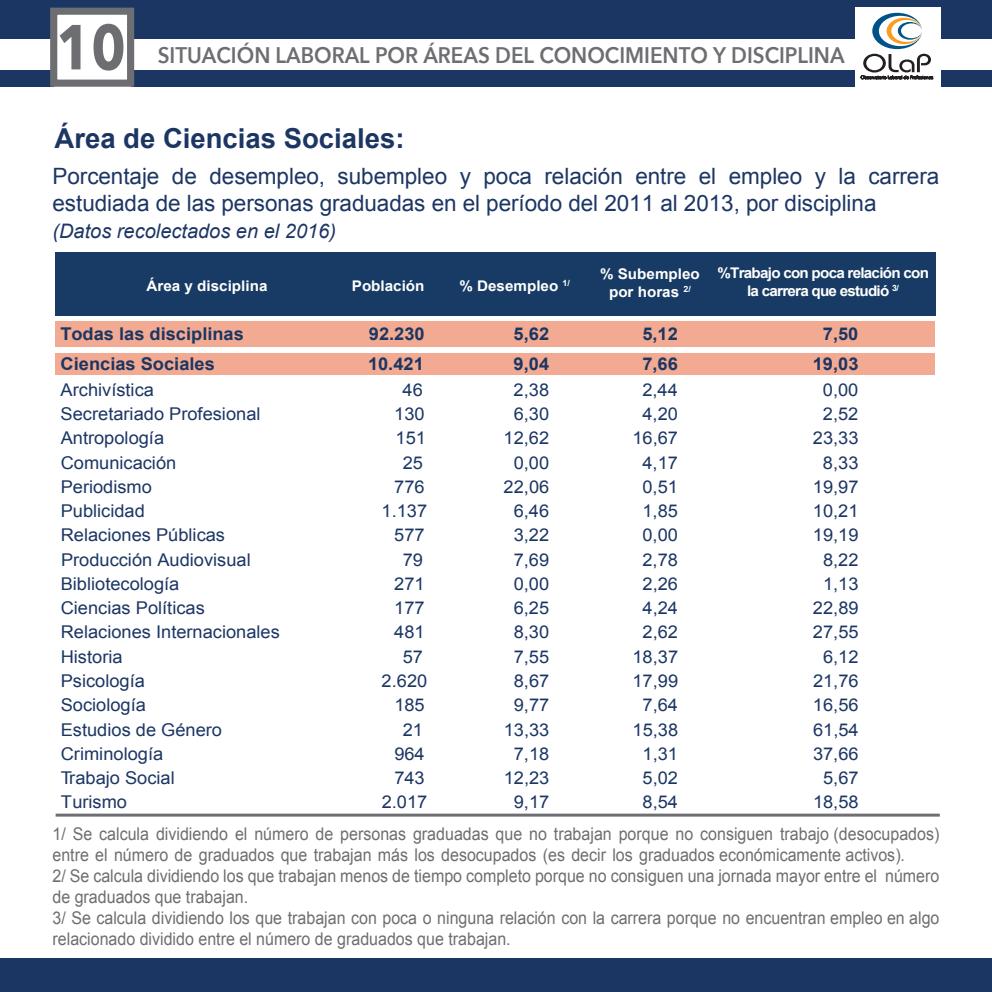
<style>
.page{position:relative;width:992px;height:992px;background:#fff}
.page>*{position:absolute;margin:0;border:0;box-sizing:border-box;transform-origin:0 0}
.t1{font:700 62.75px "Avenir Next";color:#6d6e71;scale:.86 1}
.t2{font:700 27.5px "Arial";color:#1c3664}
.t3{font:22.5px/27px "Arial";letter-spacing:-.005em;color:#1c3664}
.t4{font:600 22.5px "Avenir Next";color:#6d6e71;scale:.92 1}
.t5{font:italic 20px "Arial";color:#1c3664}
.t6{font:17.5px "Arial";color:#1c3664;scale:1.04 1}
.t7{font:17.5px/21px "Arial";color:#6d6e71;scale:.91 1}
.t8{font:700 17.5px "Arial";color:#1c3664;scale:1.04 1}
.t9{font:700 14.75px/17.5px "Arial";color:#fff;text-align:center;scale:1.04 1}
.t10{font:700 14.75px/17.5px "Arial";letter-spacing:-.05em;color:#fff;text-align:center;scale:1.04 1}
</style>
<div class="page">
<div style="left:0;top:70px;width:992px;height:16px;background:#1c3664"></div>
<div style="left:0;top:0;width:992px;height:38px;background:#1c3664"></div>
<div style="left:0;top:958px;width:992px;height:34px;background:#1c3664"></div>
<div style="left:54px;top:11px;width:77px;height:80px;background:#fff"></div>
<div style="left:50px;top:8px;width:84px;height:79px;border:7px solid #6d6e71"></div>
<div style="left:855px;top:7px;width:85px;height:80px;background:#fff"></div>
<svg style="left:861px;top:13px;width:72px;height:66px"></svg>
<div style="left:56px;top:321px;width:879px;height:26px;background:#f2aa92"></div>
<div style="left:56px;top:354px;width:879px;height:21px;background:#f2aa92"></div>
<hr style="left:56px;top:813px;width:884px;height:3px;background:#6e6f72">
<div style="left:56px;top:252px;width:880px;height:64px;background:#173b64"></div>
<h1 class="t1" style="left:56px;top:-7px;width:83px">10</h1>
<p class="t4" style="left:158px;top:36px;width:748px">SITUACIÓN LABORAL POR ÁREAS DEL CONOCIMIENTO Y DISCIPLINA</p>
<h2 class="t2" style="left:54px;top:120px;width:352px">Área de Ciencias Sociales:</h2>
<p class="t3" style="left:52px;top:163px;width:888px">Porcentaje de desempleo, subempleo y poca relación entre el empleo y la carrera estudiada de las personas graduadas en el período del 2011 al 2013, por disciplina</p>
<p class="t5" style="left:52px;top:218px;width:285px">(Datos recolectados en el 2016)</p>
<p class="t9" style="left:147px;top:278px;width:118px">Área y disciplina</p>
<p class="t9" style="left:352px;top:278px;width:71px">Población</p>
<p class="t9" style="left:459px;top:277px;width:108px">% Desempleo <sup>1/</sup></p>
<p class="t9" style="left:600px;top:265px;width:97px">% Subempleo por horas <sup>2/</sup></p>
<p class="t10" style="left:717px;top:264px;width:205px">%Trabajo con poca relación con la carrera que estudió <sup>3/</sup></p>
<p class="t8" style="left:61px;top:322px;width:178px">Todas las disciplinas</p>
<p class="t8" style="left:369px;top:322px;width:55px">92.230</p>
<p class="t8" style="left:513px;top:322px;width:36px">5,62</p>
<p class="t8" style="left:642px;top:322px;width:36px">5,12</p>
<p class="t8" style="left:823px;top:322px;width:36px">7,50</p>
<p class="t8" style="left:61px;top:352px;width:150px">Ciencias Sociales</p>
<p class="t8" style="left:368px;top:352px;width:55px">10.421</p>
<p class="t8" style="left:513px;top:352px;width:36px">9,04</p>
<p class="t8" style="left:642px;top:352px;width:36px">7,66</p>
<p class="t8" style="left:813px;top:352px;width:45px">19,03</p>
<p class="t6" style="left:61px;top:378px;width:91px">Archivística</p>
<p class="t6" style="left:403px;top:378px;width:21px">46</p>
<p class="t6" style="left:513px;top:378px;width:36px">2,38</p>
<p class="t6" style="left:642px;top:378px;width:36px">2,44</p>
<p class="t6" style="left:823px;top:378px;width:36px">0,00</p>
<p class="t6" style="left:61px;top:402px;width:194px">Secretariado Profesional</p>
<p class="t6" style="left:394px;top:402px;width:31px">130</p>
<p class="t6" style="left:514px;top:402px;width:36px">6,30</p>
<p class="t6" style="left:642px;top:402px;width:36px">4,20</p>
<p class="t6" style="left:823px;top:402px;width:36px">2,52</p>
<p class="t6" style="left:61px;top:427px;width:101px">Antropología</p>
<p class="t6" style="left:395px;top:427px;width:31px">151</p>
<p class="t6" style="left:503px;top:427px;width:45px">12,62</p>
<p class="t6" style="left:632px;top:427px;width:45px">16,67</p>
<p class="t6" style="left:813px;top:427px;width:45px">23,33</p>
<p class="t6" style="left:61px;top:451px;width:113px">Comunicación</p>
<p class="t6" style="left:403px;top:451px;width:21px">25</p>
<p class="t6" style="left:514px;top:451px;width:36px">0,00</p>
<p class="t6" style="left:642px;top:451px;width:36px">4,17</p>
<p class="t6" style="left:823px;top:451px;width:36px">8,33</p>
<p class="t6" style="left:61px;top:475px;width:89px">Periodismo</p>
<p class="t6" style="left:394px;top:475px;width:31px">776</p>
<p class="t6" style="left:503px;top:475px;width:45px">22,06</p>
<p class="t6" style="left:642px;top:475px;width:36px">0,51</p>
<p class="t6" style="left:813px;top:475px;width:45px">19,97</p>
<p class="t6" style="left:61px;top:499px;width:82px">Publicidad</p>
<p class="t6" style="left:381px;top:499px;width:45px">1.137</p>
<p class="t6" style="left:514px;top:499px;width:36px">6,46</p>
<p class="t6" style="left:642px;top:499px;width:36px">1,85</p>
<p class="t6" style="left:813px;top:499px;width:45px">10,21</p>
<p class="t6" style="left:61px;top:524px;width:159px">Relaciones Públicas</p>
<p class="t6" style="left:394px;top:524px;width:31px">577</p>
<p class="t6" style="left:514px;top:524px;width:36px">3,22</p>
<p class="t6" style="left:642px;top:524px;width:36px">0,00</p>
<p class="t6" style="left:813px;top:524px;width:45px">19,19</p>
<p class="t6" style="left:61px;top:548px;width:184px">Producción Audiovisual</p>
<p class="t6" style="left:403px;top:548px;width:21px">79</p>
<p class="t6" style="left:514px;top:548px;width:36px">7,69</p>
<p class="t6" style="left:642px;top:548px;width:36px">2,78</p>
<p class="t6" style="left:823px;top:548px;width:36px">8,22</p>
<p class="t6" style="left:61px;top:572px;width:116px">Bibliotecología</p>
<p class="t6" style="left:394px;top:572px;width:31px">271</p>
<p class="t6" style="left:514px;top:572px;width:36px">0,00</p>
<p class="t6" style="left:642px;top:572px;width:36px">2,26</p>
<p class="t6" style="left:823px;top:572px;width:36px">1,13</p>
<p class="t6" style="left:61px;top:596px;width:140px">Ciencias Políticas</p>
<p class="t6" style="left:394px;top:596px;width:31px">177</p>
<p class="t6" style="left:514px;top:596px;width:36px">6,25</p>
<p class="t6" style="left:642px;top:596px;width:36px">4,24</p>
<p class="t6" style="left:813px;top:596px;width:45px">22,89</p>
<p class="t6" style="left:61px;top:621px;width:212px">Relaciones Internacionales</p>
<p class="t6" style="left:394px;top:621px;width:31px">481</p>
<p class="t6" style="left:514px;top:621px;width:36px">8,30</p>
<p class="t6" style="left:642px;top:621px;width:36px">2,62</p>
<p class="t6" style="left:813px;top:621px;width:45px">27,55</p>
<p class="t6" style="left:61px;top:645px;width:61px">Historia</p>
<p class="t6" style="left:403px;top:645px;width:21px">57</p>
<p class="t6" style="left:514px;top:645px;width:36px">7,55</p>
<p class="t6" style="left:632px;top:645px;width:45px">18,37</p>
<p class="t6" style="left:823px;top:645px;width:36px">6,12</p>
<p class="t6" style="left:61px;top:669px;width:82px">Psicología</p>
<p class="t6" style="left:382px;top:669px;width:45px">2.620</p>
<p class="t6" style="left:514px;top:669px;width:36px">8,67</p>
<p class="t6" style="left:632px;top:669px;width:45px">17,99</p>
<p class="t6" style="left:813px;top:669px;width:45px">21,76</p>
<p class="t6" style="left:61px;top:693px;width:83px">Sociología</p>
<p class="t6" style="left:394px;top:693px;width:31px">185</p>
<p class="t6" style="left:514px;top:693px;width:36px">9,77</p>
<p class="t6" style="left:642px;top:693px;width:36px">7,64</p>
<p class="t6" style="left:813px;top:693px;width:45px">16,56</p>
<p class="t6" style="left:61px;top:718px;width:157px">Estudios de Género</p>
<p class="t6" style="left:403px;top:718px;width:21px">21</p>
<p class="t6" style="left:504px;top:718px;width:45px">13,33</p>
<p class="t6" style="left:632px;top:718px;width:45px">15,38</p>
<p class="t6" style="left:813px;top:718px;width:45px">61,54</p>
<p class="t6" style="left:61px;top:742px;width:100px">Criminología</p>
<p class="t6" style="left:394px;top:742px;width:31px">964</p>
<p class="t6" style="left:514px;top:742px;width:36px">7,18</p>
<p class="t6" style="left:642px;top:742px;width:36px">1,31</p>
<p class="t6" style="left:813px;top:742px;width:45px">37,66</p>
<p class="t6" style="left:61px;top:766px;width:111px">Trabajo Social</p>
<p class="t6" style="left:394px;top:766px;width:31px">743</p>
<p class="t6" style="left:504px;top:766px;width:45px">12,23</p>
<p class="t6" style="left:642px;top:766px;width:36px">5,02</p>
<p class="t6" style="left:823px;top:766px;width:36px">5,67</p>
<p class="t6" style="left:61px;top:790px;width:65px">Turismo</p>
<p class="t6" style="left:382px;top:790px;width:45px">2.017</p>
<p class="t6" style="left:514px;top:790px;width:36px">9,17</p>
<p class="t6" style="left:642px;top:790px;width:36px">8,54</p>
<p class="t6" style="left:813px;top:790px;width:45px">18,58</p>
<p class="t7" style="left:52px;top:823px;width:976px">1/ Se calcula dividiendo el número de personas graduadas que no trabajan porque no consiguen trabajo (desocupados) entre el número de graduados que trabajan más los desocupados (es decir los graduados económicamente activos).<br>2/ Se calcula dividiendo los que trabajan menos de tiempo completo porque no consiguen una jornada mayor entre el número de graduados que trabajan.<br>3/ Se calcula dividiendo los que trabajan con poca o ninguna relación con la carrera porque no encuentran empleo en algo relacionado dividido entre el número de graduados que trabajan.</p>
</div>
